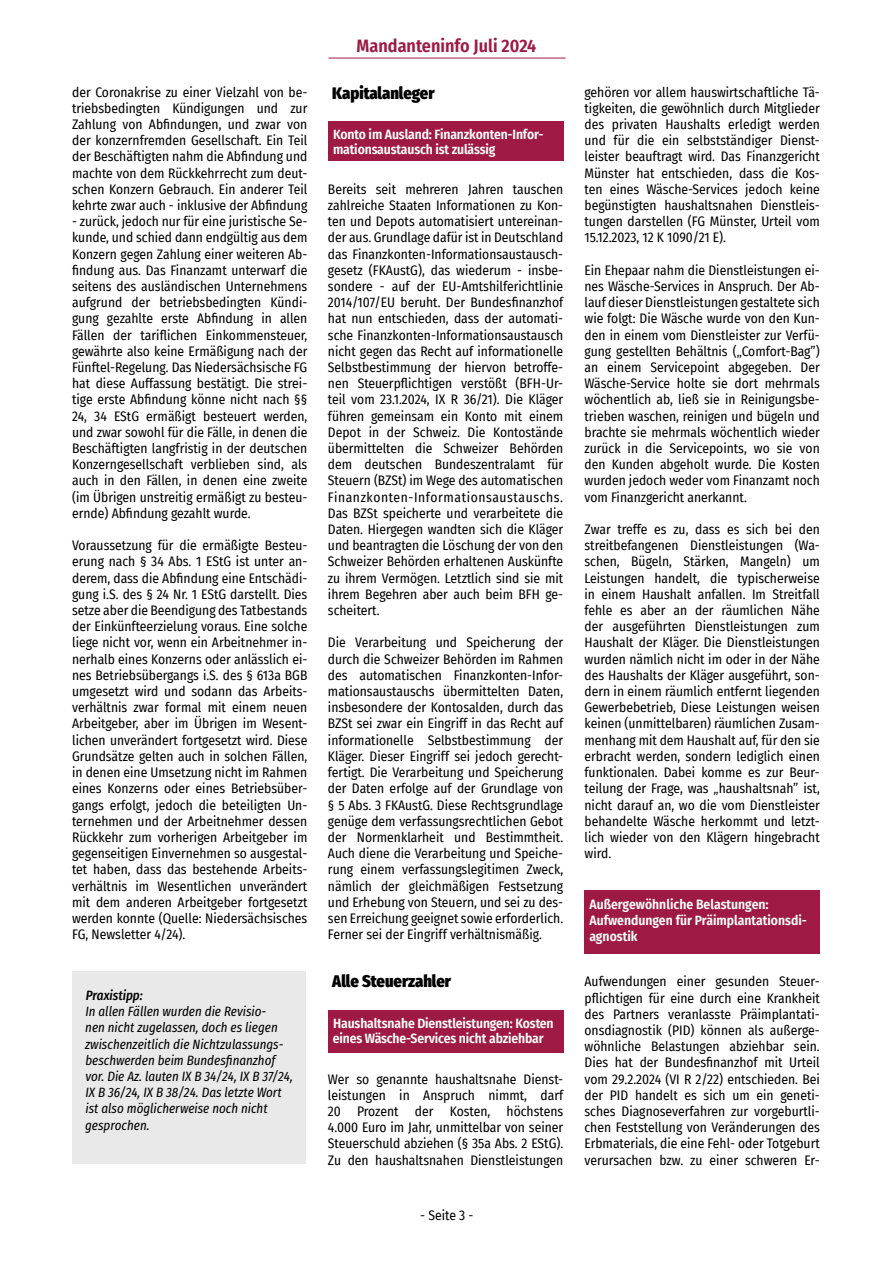
<style>
.page{position:relative;width:893px;height:1263px;background:#fff}
.page>*{position:absolute;margin:0;border:0;box-sizing:border-box;transform-origin:0 0}
.t1{font:600 18px "Fira Sans Condensed";color:#9e1944}
.t2{font:900 16.5px "Fira Sans Condensed";color:#000}
.t3{font:13.5px/16.2px "Fira Sans Condensed";color:#000;text-align:justify}
.t4{font:italic 13.5px/16.2px "Fira Sans Condensed";color:#000}
.t5{font:600 13.5px/15px "Fira Sans Condensed";letter-spacing:-.01em;color:#fff}
.t6{font:italic 500 13.5px "Fira Sans Condensed";color:#000}
</style>
<div class="page">
<hr style="left:328px;top:58px;width:238px;height:1px;background:#9e1944">
<div style="left:72px;top:971px;width:234px;height:193px;background:#e9e9e9"></div>
<div style="left:328px;top:122px;width:235px;height:39px;background:#9e1944"></div>
<div style="left:328px;top:1011px;width:235px;height:42px;background:#9e1944"></div>
<div style="left:584px;top:890px;width:236px;height:63px;background:#9e1944"></div>
<p class="t3" style="left:72px;top:83px;width:237px">der Coronakrise zu einer Vielzahl von be&shy;triebsbedingten Kündigungen und zur Zahlung von Abfindungen, und zwar von der konzernfremden Gesellschaft. Ein Teil der Beschäftigten nahm die Abfindung und machte von dem Rückkehrrecht zum deut&shy;schen Konzern Gebrauch. Ein anderer Teil kehrte zwar auch - inklusive der Abfindung</p>
<p class="t3" style="left:72px;top:213px;width:237px">- zurück, jedoch nur für eine juristische Se&shy;kunde, und schied dann endgültig aus dem Konzern gegen Zahlung einer weiteren Ab&shy;findung aus. Das Finanzamt unterwarf die seitens des ausländischen Unternehmens aufgrund der betriebsbedingten Kündi&shy;gung gezahlte erste Abfindung in allen Fällen der tariflichen Einkommensteuer, gewährte also keine Ermäßigung nach der Fünftel-Regelung. Das Niedersächsische FG hat diese Auffassung bestätigt. Die strei&shy;tige erste Abfindung könne nicht nach §§ 24, 34 EStG ermäßigt besteuert werden, und zwar sowohl für die Fälle, in denen die Beschäftigten langfristig in der deutschen Konzerngesellschaft verblieben sind, als auch in den Fällen, in denen eine zweite (im Übrigen unstreitig ermäßigt zu besteu&shy;ernde) Abfindung gezahlt wurde.</p>
<p class="t3" style="left:72px;top:537px;width:237px">Voraussetzung für die ermäßigte Besteu&shy;erung nach § 34 Abs. 1 EStG ist unter an&shy;derem, dass die Abfindung eine Entschädi&shy;gung i.S. des § 24 Nr. 1 EStG darstellt. Dies setze aber die Beendigung des Tatbestands der Einkünfteerzielung voraus. Eine solche liege nicht vor, wenn ein Arbeitnehmer in&shy;nerhalb eines Konzerns oder anlässlich ei&shy;nes Betriebsübergangs i.S. des § 613a BGB umgesetzt wird und sodann das Arbeits&shy;verhältnis zwar formal mit einem neuen Arbeitgeber, aber im Übrigen im Wesent&shy;lichen unverändert fortgesetzt wird. Diese Grundsätze gelten auch in solchen Fällen, in denen eine Umsetzung nicht im Rahmen eines Konzerns oder eines Betriebsüber&shy;gangs erfolgt, jedoch die beteiligten Un&shy;ternehmen und der Arbeitnehmer dessen Rückkehr zum vorherigen Arbeitgeber im gegenseitigen Einvernehmen so ausgestal&shy;tet haben, dass das bestehende Arbeits&shy;verhältnis im Wesentlichen unverändert mit dem anderen Arbeitgeber fortgesetzt werden konnte (Quelle: Niedersächsisches FG, Newsletter 4/24).</p>
<p class="t6" style="left:86px;top:986px;width:59px">Praxistipp:</p>
<p class="t4" style="left:85px;top:1003px;width:209px">In allen Fällen wurden die Revisio-<br>nen nicht zugelassen, doch es liegen zwischenzeitlich die Nichtzulassungs&shy;beschwerden beim Bundesfinanzhof vor. Die Az. lauten IX B 34/24, IX B 37/24, IX B 36/24, IX B 38/24. Das letzte Wort ist also möglicherweise noch nicht gesprochen.</p>
<h1 class="t1" style="left:357px;top:31px;width:181px">Mandanteninfo Juli 2024</h1>
<p class="t2" style="left:332px;top:79px;width:104px">Kapitalanleger</p>
<p class="t5" style="left:333px;top:126px;width:212px">Konto im Ausland: Finanzkonten-Infor&shy;mationsaustausch ist zulässig</p>
<p class="t3" style="left:328px;top:181px;width:237px">Bereits seit mehreren Jahren tauschen zahlreiche Staaten Informationen zu Kon&shy;ten und Depots automatisiert untereinan&shy;der aus. Grundlage dafür ist in Deutschland das Finanzkonten-Informationsaustausch&shy;gesetz (FKAustG), das wiederum - insbe&shy;sondere - auf der EU-Amtshilferichtlinie 2014/107/EU beruht. Der Bundesfinanzhof hat nun entschieden, dass der automati&shy;sche Finanzkonten-Informationsaustausch nicht gegen das Recht auf informationelle Selbstbestimmung der hiervon betroffe&shy;nen Steuerpflichtigen verstößt (BFH-Ur&shy;teil vom 23.1.2024, IX R 36/21). Die Kläger führen gemeinsam ein Konto mit einem Depot in der Schweiz. Die Kontostände übermittelten die Schweizer Behörden dem deutschen Bundeszentralamt für Steuern (BZSt) im Wege des automatischen Finanzkonten-Informationsaustauschs.<br>Das BZSt speicherte und verarbeitete die Daten. Hiergegen wandten sich die Kläger und beantragten die Löschung der von den Schweizer Behörden erhaltenen Auskünfte zu ihrem Vermögen. Letztlich sind sie mit ihrem Begehren aber auch beim BFH ge&shy;scheitert.</p>
<p class="t3" style="left:328px;top:634px;width:237px">Die Verarbeitung und Speicherung der durch die Schweizer Behörden im Rahmen des automatischen Finanzkonten-Infor&shy;mationsaustauschs übermittelten Daten, insbesondere der Kontosalden, durch das BZSt sei zwar ein Eingriff in das Recht auf informationelle Selbstbestimmung der Kläger. Dieser Eingriff sei jedoch gerecht&shy;fertigt. Die Verarbeitung und Speicherung der Daten erfolge auf der Grundlage von § 5 Abs. 3 FKAustG. Diese Rechtsgrundlage genüge dem verfassungsrechtlichen Gebot der Normenklarheit und Bestimmtheit.<br>Auch diene die Verarbeitung und Speiche&shy;rung einem verfassungslegitimen Zweck, nämlich der gleichmäßigen Festsetzung und Erhebung von Steuern, und sei zu des&shy;sen Erreichung geeignet sowie erforderlich.<br>Ferner sei der Eingriff verhältnismäßig.</p>
<p class="t2" style="left:332px;top:967px;width:120px">Alle Steuerzahler</p>
<p class="t5" style="left:333px;top:1015px;width:222px">Haushaltsnahe Dienstleistungen: Kosten eines Wäsche-Services nicht abziehbar</p>
<p class="t3" style="left:328px;top:1070px;width:237px">Wer so genannte haushaltsnahe Dienst&shy;leistungen in Anspruch nimmt, darf 20 Prozent der Kosten, höchstens 4.000 Euro im Jahr, unmittelbar von seiner Steuerschuld abziehen (§ 35a Abs. 2 EStG).<br>Zu den haushaltsnahen Dienstleistungen</p>
<p class="t3" style="left:420px;top:1207px;width:55px">- Seite 3 -</p>
<p class="t3" style="left:584px;top:83px;width:237px">gehören vor allem hauswirtschaftliche Tä&shy;tigkeiten, die gewöhnlich durch Mitglieder des privaten Haushalts erledigt werden und für die ein selbstständiger Dienst&shy;leister beauftragt wird. Das Finanzgericht Münster hat entschieden, dass die Kos&shy;ten eines Wäsche-Services jedoch keine begünstigten haushaltsnahen Dienstleis&shy;tungen darstellen (FG Münster, Urteil vom 15.12.2023, 12 K 1090/21 E).</p>
<p class="t3" style="left:584px;top:262px;width:237px">Ein Ehepaar nahm die Dienstleistungen ei&shy;nes Wäsche-Services in Anspruch. Der Ab&shy;lauf dieser Dienstleistungen gestaltete sich wie folgt: Die Wäsche wurde von den Kun&shy;den in einem vom Dienstleister zur Verfü&shy;gung gestellten Behältnis („Comfort-Bag”) an einem Servicepoint abgegeben. Der Wäsche-Service holte sie dort mehrmals wöchentlich ab, ließ sie in Reinigungsbe&shy;trieben waschen, reinigen und bügeln und brachte sie mehrmals wöchentlich wieder zurück in die Servicepoints, wo sie von den Kunden abgeholt wurde. Die Kosten wurden jedoch weder vom Finanzamt noch vom Finanzgericht anerkannt.</p>
<p class="t3" style="left:584px;top:521px;width:237px">Zwar treffe es zu, dass es sich bei den streitbefangenen Dienstleistungen (Wa&shy;schen, Bügeln, Stärken, Mangeln) um Leistungen handelt, die typischerweise in einem Haushalt anfallen. Im Streitfall fehle es aber an der räumlichen Nähe der ausgeführten Dienstleistungen zum Haushalt der Kläger. Die Dienstleistungen wurden nämlich nicht im oder in der Nähe des Haushalts der Kläger ausgeführt, son&shy;dern in einem räumlich entfernt liegenden Gewerbebetrieb, Diese Leistungen weisen keinen (unmittelbaren) räumlichen Zusam&shy;menhang mit dem Haushalt auf, für den sie erbracht werden, sondern lediglich einen funktionalen. Dabei komme es zur Beur&shy;teilung der Frage, was „haushaltsnah” ist, nicht darauf an, wo die vom Dienstleister behandelte Wäsche herkommt und letzt&shy;lich wieder von den Klägern hingebracht wird.</p>
<p class="t5" style="left:589px;top:895px;width:219px;line-height:16.2px">Außergewöhnliche Belastungen:<br>Aufwendungen für Präimplantationsdi&shy;agnostik</p>
<p class="t3" style="left:584px;top:973px;width:237px">Aufwendungen einer gesunden Steuer&shy;pflichtigen für eine durch eine Krankheit des Partners veranlasste Präimplantati&shy;onsdiagnostik (PID) können als außerge&shy;wöhnliche Belastungen abziehbar sein.<br>Dies hat der Bundesfinanzhof mit Urteil vom 29.2.2024 (VI R 2/22) entschieden. Bei der PID handelt es sich um ein geneti&shy;sches Diagnoseverfahren zur vorgeburtli&shy;chen Feststellung von Veränderungen des Erbmaterials, die eine Fehl- oder Totgeburt verursachen bzw. zu einer schweren Er-</p>
</div>
